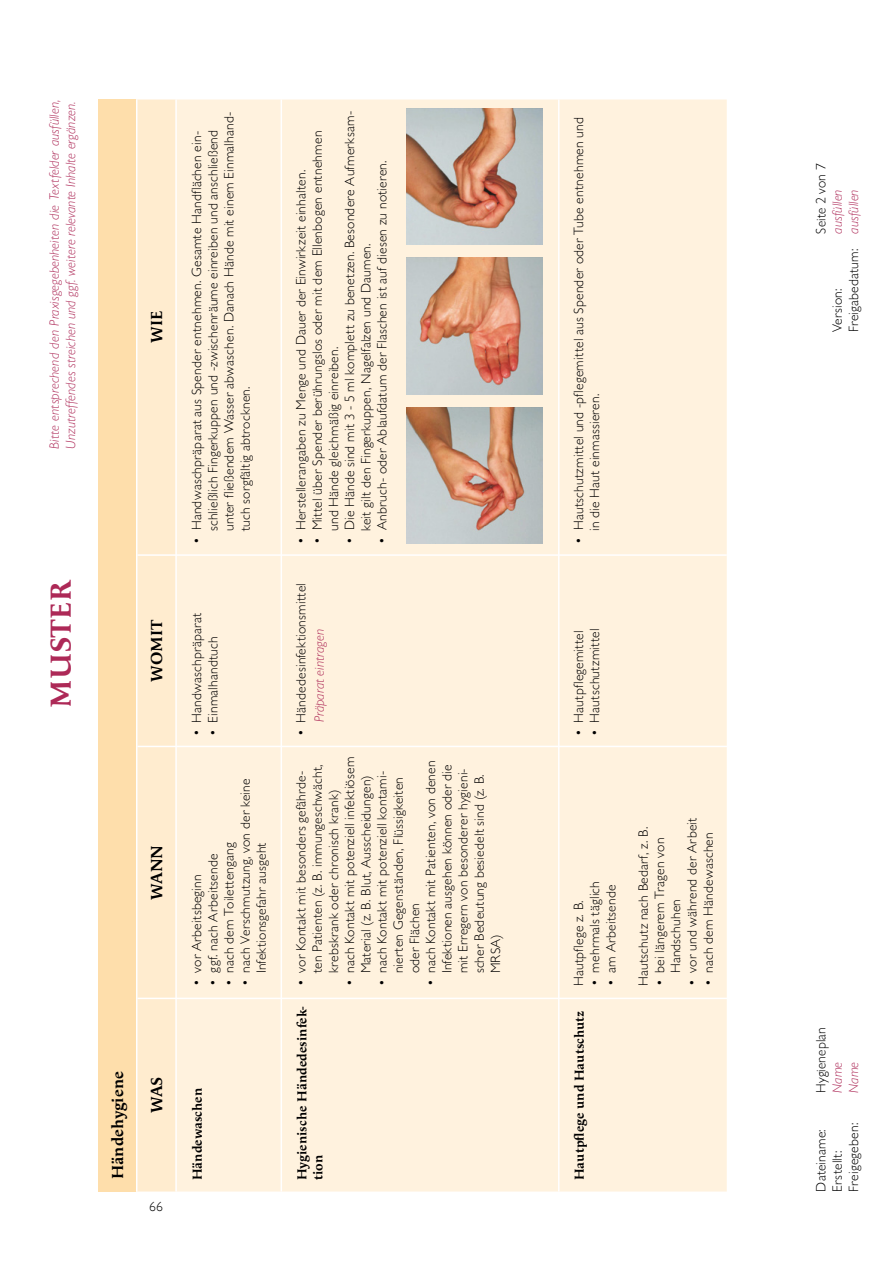
<style>
.page{position:relative;width:893px;height:1263px;background:#fff}
.page>*{position:absolute;margin:0;border:0;box-sizing:border-box;transform-origin:0 0}
.t1{font:700 30px "Apolline Std";color:#ad2957}
.t2{font:700 16.5px "Apolline Std";color:#000}
.t3{font:300 13.5px/16.2px "Gill Sans";letter-spacing:.015em;color:#000}
.t4{font:italic 300 13.5px/16.2px "Gill Sans Nova";letter-spacing:.01em;color:#ad2957}
.t5{font:700 13.5px/16.2px "Apolline Std";color:#000}
.t6{font:300 13.5px "Gill Sans Nova";letter-spacing:.01em;color:#000}
</style>
<div class="page">
<div style="left:99px;top:99px;width:37px;height:1092px;background:#fedeab"></div>
<div style="left:137px;top:99px;width:38px;height:1092px;background:#ffeccf"></div>
<div style="left:177px;top:99px;width:550px;height:1092px;background:#fff2de"></div>
<hr style="left:137px;top:998px;width:592px;height:1px;background:#fff">
<hr style="left:137px;top:746px;width:592px;height:1px;background:#fff">
<hr style="left:281px;top:99px;width:1px;height:1092px;background:#fff">
<img style="left:406px;top:407px;width:137px;height:137px">
<img style="left:406px;top:258px;width:136px;height:136px">
<img style="left:406px;top:108px;width:136px;height:137px">
<hr style="left:137px;top:554px;width:590px;height:2px;background:#fff">
<hr style="left:558px;top:99px;width:1px;height:1092px;background:#fff">
<p class="t4" style="left:46px;top:449px;width:351px;rotate:-90deg">Bitte entsprechend den Praxisgegebenheiten die Textfelder ausfüllen,<br>Unzutreffendes streichen und ggf. weitere relevante Inhalte ergänzen.</p>
<h1 class="t1" style="left:43px;top:708px;width:129px;rotate:-90deg">MUSTER</h1>
<p class="t2" style="left:147px;top:343px;width:34px;rotate:-90deg">WIE</p>
<p class="t2" style="left:147px;top:682px;width:63px;rotate:-90deg">WOMIT</p>
<p class="t2" style="left:147px;top:900px;width:57px;rotate:-90deg">WANN</p>
<p class="t2" style="left:108px;top:1179px;width:110px;rotate:-90deg">Händehygiene</p>
<p class="t2" style="left:147px;top:1113px;width:38px;rotate:-90deg">WAS</p>
<p class="t3" style="left:149px;top:1198px;width:15px">66</p>
<p class="t3" style="left:188px;top:531px;width:421px;text-indent:-13px;rotate:-90deg">• Handwaschpräparat aus Spender entnehmen. Gesamte Handflächen ein&shy;schließlich Fingerkuppen und -zwischenräume einreiben und anschließend unter fließendem Wasser abwaschen. Danach Hände mit einem Einmalhand&shy;tuch sorgfältig abtrocknen.</p>
<p class="t3" style="left:188px;top:736px;width:125px;rotate:-90deg">• Handwaschpräparat</p>
<p class="t3" style="left:205px;top:736px;width:101px;rotate:-90deg">• Einmalhandtuch</p>
<p class="t3" style="left:237px;top:973px;width:196px;text-indent:-13px;rotate:-90deg">• nach Verschmutzung, von der keine<br>Infektionsgefahr ausgeht</p>
<p class="t3" style="left:205px;top:986px;width:134px;rotate:-90deg">• ggf. nach Arbeitsende</p>
<p class="t3" style="left:221px;top:986px;width:145px;rotate:-90deg">• nach dem Toilettengang</p>
<p class="t3" style="left:188px;top:986px;width:113px;rotate:-90deg">• vor Arbeitsbeginn</p>
<p class="t5" style="left:190px;top:1180px;width:94px;rotate:-90deg">Händewaschen</p>
<p class="t3" style="left:341px;top:531px;width:421px;text-indent:-13px;rotate:-90deg">• Die Hände sind mit 3 - 5 ml komplett zu benetzen. Besondere Aufmerksam&shy;keit gilt den Fingerkuppen, Nagelfalzen und Daumen.</p>
<p class="t3" style="left:309px;top:531px;width:402px;text-indent:-13px;rotate:-90deg">• Mittel über Spender berührungslos oder mit dem Ellenbogen entnehmen und Hände gleichmäßig einreiben.</p>
<p class="t3" style="left:374px;top:544px;width:385px;rotate:-90deg">• Anbruch- oder Ablaufdatum der Flaschen ist auf diesen zu notieren.</p>
<p class="t3" style="left:293px;top:544px;width:375px;rotate:-90deg">• Herstellerangaben zu Menge und Dauer der Einwirkzeit einhalten.</p>
<p class="t3" style="left:293px;top:736px;width:154px;rotate:-90deg">• Händedesinfektionsmittel</p>
<p class="t4" style="left:311px;top:722px;width:95px;rotate:-90deg">Präparat eintragen</p>
<p class="t3" style="left:293px;top:973px;width:211px;text-indent:-13px;rotate:-90deg">• vor Kontakt mit besonders gefährde&shy;ten Patienten (z. B. immungeschwächt, krebskrank oder chronisch krank)</p>
<p class="t3" style="left:341px;top:986px;width:231px;text-align:center;rotate:-90deg">• nach Kontakt mit potenziell infektiösem<br>Material (z. B. Blut, Ausscheidungen)</p>
<p class="t3" style="left:374px;top:973px;width:204px;text-indent:-13px;rotate:-90deg">• nach Kontakt mit potenziell kontami&shy;nierten Gegenständen, Flüssigkeiten oder Flächen</p>
<p class="t3" style="left:422px;top:973px;width:214px;text-indent:-13px;rotate:-90deg">• nach Kontakt mit Patienten, von denen<br>Infektionen ausgehen können oder die mit Erregern von besonderer hygieni&shy;scher Bedeutung besiedelt sind (z. B.<br>MRSA)</p>
<p class="t5" style="left:294px;top:1180px;width:175px;rotate:-90deg">Hygienische Händedesinfek&shy;tion</p>
<p class="t3" style="left:570px;top:531px;width:415px;text-indent:-13px;rotate:-90deg">• Hautschutzmittel und -pflegemittel aus Spender oder Tube entnehmen und in die Haut einmassieren.</p>
<p class="t3" style="left:570px;top:736px;width:107px;rotate:-90deg">• Hautpflegemittel</p>
<p class="t3" style="left:586px;top:736px;width:109px;rotate:-90deg">• Hautschutzmittel</p>
<p class="t3" style="left:586px;top:986px;width:106px;rotate:-90deg">• mehrmals täglich</p>
<p class="t3" style="left:603px;top:986px;width:103px;rotate:-90deg">• am Arbeitsende</p>
<p class="t3" style="left:570px;top:986px;width:87px;rotate:-90deg">Hautpflege z. B.</p>
<p class="t5" style="left:572px;top:1180px;width:171px;rotate:-90deg">Hautpflege und Hautschutz</p>
<p class="t3" style="left:684px;top:986px;width:170px;rotate:-90deg">• vor und während der Arbeit</p>
<p class="t3" style="left:635px;top:986px;width:161px;rotate:-90deg">Hautschutz nach Bedarf, z. B.</p>
<p class="t3" style="left:651px;top:973px;width:137px;text-indent:-13px;rotate:-90deg">• bei längerem Tragen von<br>Handschuhen</p>
<p class="t3" style="left:700px;top:986px;width:155px;rotate:-90deg">• nach dem Händewaschen</p>
<p class="t6" style="left:813px;top:233px;width:71px;rotate:-90deg">Seite 2 von 7</p>
<p class="t4" style="left:829px;top:233px;width:46px;rotate:-90deg">ausfüllen ausfüllen</p>
<p class="t3" style="left:829px;top:332px;width:85px;rotate:-90deg">Version:<br>Freigabedatum:</p>
<p class="t6" style="left:813px;top:1093px;width:67px;rotate:-90deg">Hygieneplan</p>
<p class="t4" style="left:829px;top:1093px;width:32px;rotate:-90deg">Name<br>Name</p>
<p class="t3" style="left:813px;top:1191px;width:70px;rotate:-90deg">Dateiname:<br>Erstellt:<br>Freigegeben:</p>
</div>
